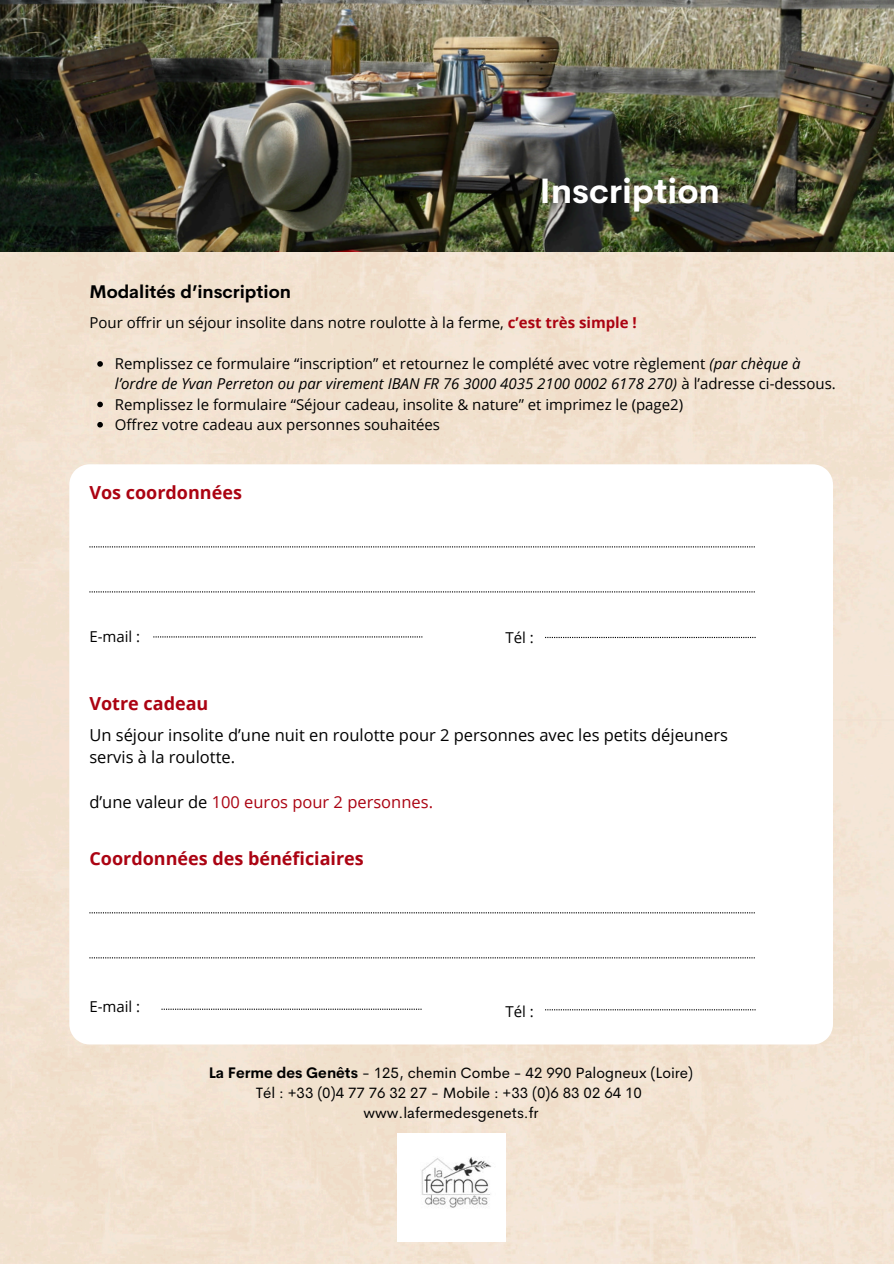
<style>
.page{position:relative;width:894px;height:1264px;background:#fff}
.page>*{position:absolute;margin:0;border:0;box-sizing:border-box;transform-origin:0 0}
.t1{font:700 34.5px "Cerebri Sans";color:#fff}
.t2{font:700 18px "Open Sans";color:#ab0312}
.t3{font:700 18px "Cerebri Sans";color:#000}
.t4{font:16.5px/22.5px "Open Sans";color:#000}
.t5{font:16.5px "Open Sans";color:#ab0312}
.t6{font:15px/20.2px "Open Sans";color:#000}
.t7{font:15px "Cerebri Sans";color:#000}
.s1{font-weight:700;color:#ab0312}
.s2{font-style:italic}
.s3{color:#000}
.s4{font-weight:700}
</style>
<div class="page">
<img style="left:0;top:251px;width:893px;height:1012px">
<svg style="left:69px;top:464px;width:763px;height:580px"></svg>
<img style="left:0;top:0;width:893px;height:251px">
<img style="left:397px;top:1133px;width:108px;height:108px">
<svg style="left:97px;top:361px;width:6px;height:6px"></svg>
<svg style="left:97px;top:401px;width:6px;height:6px"></svg>
<svg style="left:97px;top:422px;width:6px;height:5px"></svg>
<svg style="left:89px;top:546px;width:665px;height:1px"></svg>
<svg style="left:89px;top:591px;width:665px;height:1px"></svg>
<svg style="left:153px;top:636px;width:269px;height:1px"></svg>
<svg style="left:545px;top:637px;width:210px;height:1px"></svg>
<svg style="left:89px;top:912px;width:665px;height:1px"></svg>
<svg style="left:89px;top:957px;width:665px;height:1px"></svg>
<svg style="left:161px;top:1008px;width:260px;height:1px"></svg>
<svg style="left:545px;top:1009px;width:210px;height:1px"></svg>
<h1 class="t3" style="left:89px;top:280px;width:203px">Modalités d’inscription</h1>
<p class="t1" style="left:539px;top:168px;width:182px">Inscription</p>
<p class="t6" style="left:89px;top:312px;width:549px">Pour offrir un séjour insolite dans notre roulotte à la ferme, <span class="s1">c’est très simple !</span></p>
<p class="t6" style="left:115px;top:353px;width:722px">Remplissez ce formulaire “inscription” et retournez le complété avec votre règlement <span class="s2">(par chèque à l’ordre de Yvan Perreton ou par virement IBAN FR 76 3000 4035 2100 0002 6178 270)</span> à l’adresse ci-dessous.</p>
<h2 class="t6" style="left:115px;top:393px;width:569px">Remplissez le formulaire “Séjour cadeau, insolite &amp; nature” et imprimez le (page2)</h2>
<p class="t6" style="left:115px;top:414px;width:326px">Offrez votre cadeau aux personnes souhaitées</p>
<p class="t2" style="left:89px;top:479px;width:154px">Vos coordonnées</p>
<p class="t6" style="left:89px;top:626px;width:52px">E-mail :</p>
<p class="t6" style="left:505px;top:626px;width:30px">Tél :</p>
<p class="t2" style="left:89px;top:691px;width:120px">Votre cadeau</p>
<p class="t4" style="left:89px;top:723px;width:640px">Un séjour insolite d’une nuit en roulotte pour 2 personnes avec les petits déjeuners servis à la roulotte.</p>
<h2 class="t5" style="left:89px;top:790px;width:345px"><span class="s3">d’une valeur de</span> 100 euros pour 2 personnes.</h2>
<h3 class="t2" style="left:89px;top:845px;width:276px">Coordonnées des bénéficiaires</h3>
<h2 class="t6" style="left:89px;top:996px;width:52px">E-mail :</h2>
<h3 class="t6" style="left:505px;top:1000px;width:30px">Tél :</h3>
<h2 class="t7" style="left:209px;top:1062px;width:486px"><span class="s4">La Ferme des Genêts</span> - 125, chemin Combe - 42 990 Palogneux (Loire)</h2>
<p class="t7" style="left:256px;top:1083px;width:387px">Tél : +33 (0)4 77 76 32 27 - Mobile : +33 (0)6 83 02 64 10</p>
<p class="t7" style="left:363px;top:1103px;width:176px">www.lafermedesgenets.fr</p>
</div>
